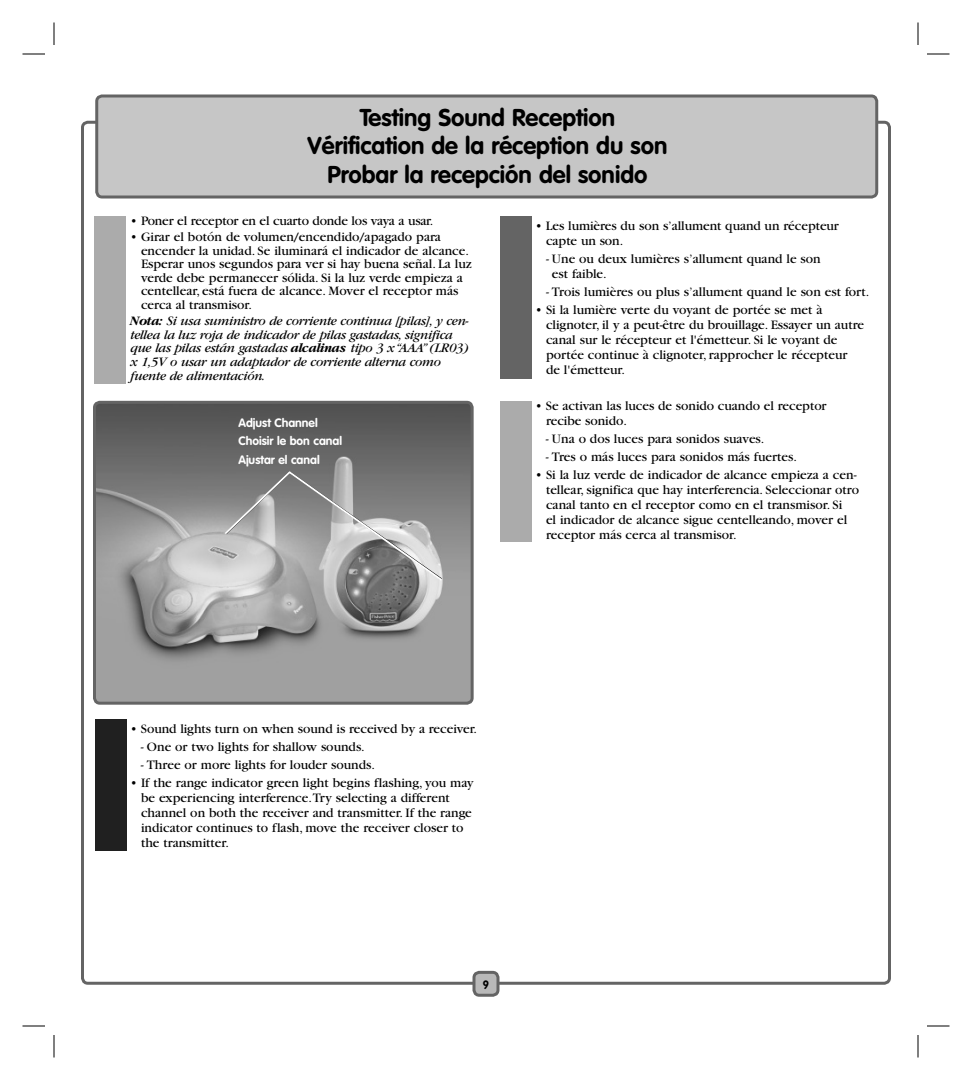
<style>
.page{position:relative;width:972px;height:1080px;background:#fff}
.page>*{position:absolute;margin:0;border:0;box-sizing:border-box;transform-origin:0 0}
.t1{font:700 24px/28.5px "VAG Rounded";color:#000;text-align:center}
.t2{font:13.5px/15px "Garamond";color:#000}
.t3{font:italic 13.5px/13.6px "Garamond";letter-spacing:-.025em;color:#000}
.t4{font:700 12px/18.8px "VAG Rounded";color:#fff}
.t5{font:700 12px "VAG Rounded";color:#000;scale:.9 1}
.s1{font-weight:700}
</style>
<div class="page">
<div style="left:474px;top:972px;width:24px;height:23px;background:#b9b9b9;border-radius:5px"></div>
<div style="left:472px;top:971px;width:28px;height:26px;border:3px solid #646464;border-radius:5px"></div>
<div style="left:97px;top:96px;width:780px;height:101px;background:#c6c6c6;border-radius:5px"></div>
<div style="left:95px;top:94px;width:783px;height:105px;border:3px solid #646464;border-radius:5px"></div>
<div style="left:95px;top:720px;width:32px;height:131px;background:#202020"></div>
<img style="left:95px;top:402px;width:376px;height:301px;border-radius:5px">
<div style="left:93px;top:401px;width:381px;height:304px;border:3px solid #646464;border-radius:5px"></div>
<svg style="left:223px;top:469px;width:221px;height:114px;background:#9d9d9d"></svg>
<div style="left:500px;top:401px;width:32px;height:141px;background:#ababab"></div>
<div style="left:500px;top:216px;width:32px;height:163px;background:#646464"></div>
<div style="left:94px;top:216px;width:32px;height:168px;background:#ababab"></div>
<svg style="left:22px;top:54px;width:23px;height:1px"></svg>
<svg style="left:927px;top:54px;width:23px;height:1px"></svg>
<svg style="left:22px;top:1026px;width:23px;height:1px"></svg>
<svg style="left:927px;top:1026px;width:23px;height:1px"></svg>
<svg style="left:54px;top:22px;width:1px;height:23px"></svg>
<svg style="left:54px;top:1035px;width:1px;height:23px"></svg>
<svg style="left:918px;top:22px;width:1px;height:23px"></svg>
<svg style="left:918px;top:1035px;width:1px;height:23px"></svg>
<h1 class="t1" style="left:308px;top:105px;width:361px">Testing Sound Reception<br>Vérification de la réception du son<br>Probar la recepción del sonido</h1>
<p class="t2" style="left:130px;top:214px;width:305px">• Poner el receptor en el cuarto donde los vaya a usar.</p>
<p class="t2" style="left:141px;top:231px;width:332px;line-height:13.5px;text-indent:-11px">• Girar el botón de volumen/encendido/apagado para encender la unidad. Se iluminará el indicador de alcance.<br>Esperar unos segundos para ver si hay buena señal. La luz verde debe permanecer sólida. Si la luz verde empieza a centellear, está fuera de alcance. Mover el receptor más cerca al transmisor.</p>
<p class="t3" style="left:131px;top:316px;width:340px"><span class="s1">Nota:</span> Si usa suministro de corriente continua [pilas], y cen&shy;tellea la luz roja de indicador de pilas gastadas, significa que las pilas están gastadas <span class="s1">alcalinas</span> tipo 3 x “AAA” (LR03) x 1,5V o usar un adaptador de corriente alterna como fuente de alimentación.</p>
<p class="t4" style="left:238px;top:414px;width:105px">Adjust Channel<br>Choisir le bon canal<br>Ajustar el canal</p>
<p class="t2" style="left:546px;top:220px;width:294px;text-indent:-11px">• Les lumières du son s’allument quand un récepteur capte un son.</p>
<p class="t2" style="left:552px;top:253px;width:270px;text-indent:-6px">- Une ou deux lumières s’allument quand le son est faible.</p>
<p class="t2" style="left:546px;top:286px;width:325px">- Trois lumières ou plus s’allument quand le son est fort.</p>
<p class="t2" style="left:546px;top:304px;width:320px;text-indent:-11px">• Si la lumière verte du voyant de portée se met à clignoter, il y a peut-être du brouillage. Essayer un autre canal sur le récepteur et l'émetteur. Si le voyant de portée continue à clignoter, rapprocher le récepteur de l'émetteur.</p>
<p class="t2" style="left:546px;top:400px;width:282px;text-indent:-11px">• Se activan las luces de sonido cuando el receptor recibe sonido.</p>
<p class="t2" style="left:546px;top:433px;width:220px">- Una o dos luces para sonidos suaves.</p>
<p class="t2" style="left:546px;top:451px;width:253px">- Tres o más luces para sonidos más fuertes.</p>
<p class="t2" style="left:546px;top:469px;width:315px;text-indent:-11px">• Si la luz verde de indicador de alcance empieza a cen&shy;tellear, significa que hay interferencia. Seleccionar otro canal tanto en el receptor como en el transmisor. Si<br>el indicador de alcance sigue centelleando, mover el receptor más cerca al transmisor.</p>
<p class="t2" style="left:130px;top:722px;width:348px">• Sound lights turn on when sound is received by a receiver.</p>
<p class="t2" style="left:141px;top:740px;width:225px">- One or two lights for shallow sounds.</p>
<p class="t2" style="left:141px;top:758px;width:236px">- Three or more lights for louder sounds.</p>
<p class="t2" style="left:141px;top:776px;width:334px;text-indent:-11px">• If the range indicator green light begins flashing, you may be experiencing interference.Try selecting a different channel on both the receiver and transmitter. If the range indicator continues to flash, move the receiver closer to the transmitter.</p>
<p class="t5" style="left:483px;top:979px;width:8px">9</p>
</div>
